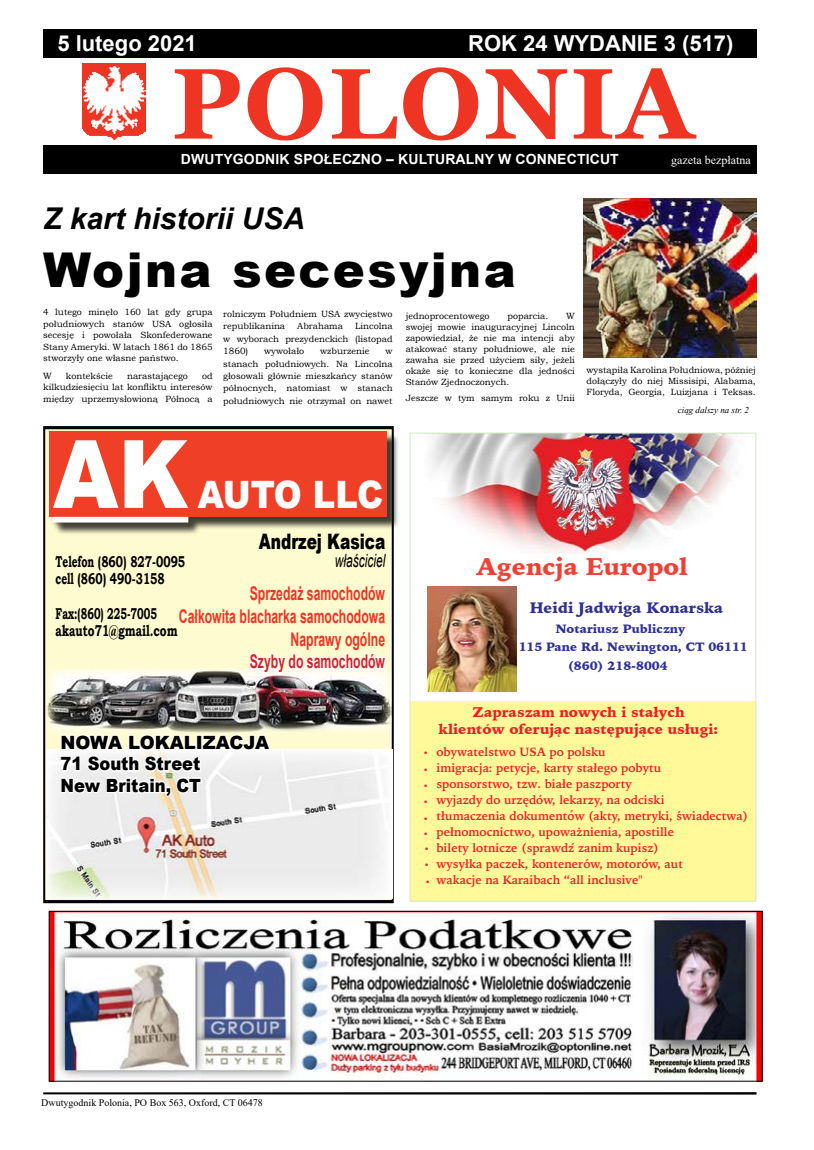
<style>
.page{position:relative;width:814px;height:1150px;background:#fff}
.page>*{position:absolute;margin:0;border:0;box-sizing:border-box;transform-origin:0 0}
.t1{font:700 100px "Georgia";letter-spacing:.025em;color:#ee3524}
.t2{font:900 94.4px "Arial";color:#fff;scale:.89 1}
.t3{font:900 48px "Arial";letter-spacing:.05em;color:#000}
.t4{font:900 37.8px "Arial";letter-spacing:-.015em;color:#fff;scale:.89 1}
.t5{font:italic 700 30px "Arial";color:#000}
.t6{font:900 24px "Iowan Old Style";color:#ef4136}
.t7{font:700 22px "Arial";color:#fff}
.t8{font:900 21.3px "Arial";color:#000;scale:.72 1}
.t9{font:700 18.9px/22.7px "Arial";color:#ee3524;text-align:right;scale:.65 1}
.t10{font:700 18.9px "Arial";color:#d2232a;scale:.65 1}
.t11{font:900 18.3px/21.3px "Arial";color:#000}
.t12{font:italic 18.3px "Arial";color:#000;scale:.66 1}
.t13{font:700 15.7px/17.3px "Bookman Old Style";color:#000;scale:.64 1}
.t14{font:900 15px "Iowan Old Style";color:#2e3092}
.t15{font:900 14px/16.8px "Iowan Old Style";color:#ed1d24;text-align:center}
.t16{font:700 14px "Arial";letter-spacing:.01em;color:#fff}
.t17{font:700 12px/16px "Iowan Old Style";color:#ed1d24}
.t18{font:900 12px "Iowan Old Style";color:#2e3092}
.t19{font:12px "Times New Roman";color:#fff}
.t20{font:900 12px/16.4px "Iowan Old Style";color:#ed1d24;text-align:justify}
.t21{font:10px "Times New Roman";color:#000}
.t22{font:700 10px "Iowan Old Style";color:#ed1d24}
.t23{font:9px/11px "Bookman Old Style";color:#000;text-align:justify}
.t24{font:italic 9px "Times New Roman";color:#000}
</style>
<div class="page">
<div style="left:43px;top:29px;width:713px;height:29px;background:#000"></div>
<img style="left:83px;top:64px;width:63px;height:76px">
<div style="left:43px;top:145px;width:713px;height:28px;background:#000"></div>
<hr style="left:43px;top:1092px;width:713px;height:2px;background:#000">
<img style="left:429px;top:434px;width:309px;height:119px">
<img style="left:427px;top:587px;width:89px;height:105px">
<div style="left:410px;top:701px;width:346px;height:200px;background:#fff99a"></div>
<div style="left:44px;top:428px;width:349px;height:473px;background:#fffbd0"></div>
<div style="left:43px;top:426px;width:351px;height:477px;border:3px solid #000"></div>
<div style="left:51px;top:432px;width:348px;height:103px;background:#000;opacity:.75"></div>
<div style="left:49px;top:431px;width:338px;height:86px;background:#ef3f27"></div>
<div style="left:53px;top:517px;width:135px;height:5px;background:#fff"></div>
<img style="left:46px;top:668px;width:346px;height:65px">
<svg style="left:248px;top:653px;width:140px;height:24px"></svg>
<img style="left:46px;top:749px;width:346px;height:149px">
<svg style="left:59px;top:732px;width:214px;height:67px;background:#f6f5ef"></svg>
<img style="left:51px;top:913px;width:709px;height:166px">
<div style="left:49px;top:911px;width:713px;height:170px;border:1px solid #000"></div>
<img style="left:583px;top:198px;width:173px;height:159px">
<h3 class="t7" style="left:57px;top:28px;width:141px">5 lutego 2021</h3>
<h3 class="t7" style="left:468px;top:28px;width:267px">ROK 24 WYDANIE 3 (517)</h3>
<h1 class="t1" style="left:171px;top:40px;width:524px">POLONIA</h1>
<h3 class="t16" style="left:181px;top:149px;width:439px">DWUTYGODNIK SPOŁECZNO – KULTURALNY W CONNECTICUT</h3>
<h3 class="t19" style="left:671px;top:152px;width:81px">gazeta bezpłatna</h3>
<h3 class="t5" style="left:43px;top:199px;width:263px">Z kart historii USA</h3>
<h3 class="t3" style="left:43px;top:235px;width:474px">Wojna secesyjna</h3>
<p class="t23" style="left:43px;top:306px;width:171px;line-height:11.6px">4 lutego minęło 160 lat gdy grupa południowych stanów USA ogłosiła secesję i powołała Skonfederowane Stany Ameryki. W latach 1861 do 1865 stworzyły one własne państwo.</p>
<p class="t23" style="left:43px;top:370px;width:10px">W</p>
<p class="t23" style="left:66px;top:370px;width:48px">kontekście</p>
<p class="t23" style="left:127px;top:370px;width:62px">narastającego</p>
<p class="t23" style="left:223px;top:307px;width:171px;line-height:12.4px">rolniczym Południem USA zwycięstwo republikanina</p>
<p class="t23" style="left:406px;top:310px;width:85px">jednoprocentowego</p>
<p class="t23" style="left:507px;top:310px;width:42px">poparcia.</p>
<p class="t23" style="left:406px;top:310px;width:171px;text-indent:160px">W swojej mowie inauguracyjnej Lincoln zapowiedział, że nie ma intencji aby atakować stany południowe, ale nie zawaha sie przed użyciem siły, jeżeli okaże się to konieczne dla jedności Stanów Zjednoczonych.</p>
<p class="t23" style="left:406px;top:393px;width:171px">Jeszcze w tym samym roku z Unii</p>
<p class="t23" style="left:223px;top:320px;width:171px;line-height:12.4px;text-indent:132px">Lincolna w wyborach prezydenckich (listopad 1860)</p>
<p class="t23" style="left:297px;top:321px;width:47px">Abrahama</p>
<p class="t23" style="left:264px;top:345px;width:41px">wywołało</p>
<p class="t23" style="left:320px;top:345px;width:51px">wzburzenie</p>
<p class="t23" style="left:223px;top:345px;width:171px;line-height:12.4px;text-indent:162px">w stanach południowych. Na Lincolna głosowali głównie mieszkańcy stanów północnych, natomiast w stanach południowych nie otrzymał on nawet</p>
<p class="t23" style="left:43px;top:370px;width:171px;line-height:11.6px;text-indent:159px">od kilkudziesięciu lat konfliktu interesów między uprzemysłowioną Północą a</p>
<p class="t23" style="left:586px;top:364px;width:171px">wystąpiła Karolina Południowa, później dołączyły do niej Missisipi, Alabama, Floryda, Georgia, Luizjana i Teksas.</p>
<p class="t24" style="left:678px;top:404px;width:73px">ciąg dalszy na str. 2</p>
<h2 class="t2" style="left:53px;top:406px;width:154px">AK</h2>
<h3 class="t4" style="left:198px;top:467px;width:210px">AUTO LLC</h3>
<h3 class="t8" style="left:259px;top:526px;width:177px">Andrzej Kasica</h3>
<h3 class="t13" style="left:56px;top:553px;width:204px">Telefon (860) 827-0095</h3>
<h3 class="t12" style="left:335px;top:549px;width:78px">właściciel</h3>
<h3 class="t13" style="left:56px;top:570px;width:172px">cell (860) 490-3158</h3>
<h3 class="t13" style="left:56px;top:604px;width:192px">Fax:(860) 225-7005 akauto71@gmail.com</h3>
<h3 class="t9" style="left:179px;top:583px;width:319px">Sprzedaż samochodów<br>Całkowita blacharka samochodowa<br>Naprawy ogólne</h3>
<h3 class="t10" style="left:250px;top:648px;width:210px">Szyby do samochodów</h3>
<h3 class="t11" style="left:60px;top:731px;width:210px">NOWA LOKALIZACJA<br>71 South Street<br>New Britain, CT</h3>
<h3 class="t6" style="left:476px;top:551px;width:213px">Agencja Europol</h3>
<h3 class="t14" style="left:529px;top:597px;width:195px">Heidi Jadwiga Konarska</h3>
<h3 class="t18" style="left:556px;top:620px;width:131px">Notariusz Publiczny</h3>
<h3 class="t18" style="left:568px;top:658px;width:101px">(860) 218-8004</h3>
<h3 class="t18" style="left:518px;top:639px;width:231px">115 Pane Rd. Newington, CT 06111</h3>
<h3 class="t15" style="left:438px;top:704px;width:281px">Zapraszam nowych i stałych klientow oferujac nastepujace usługi:</h3>
<p class="t17" style="left:436px;top:743px;width:313px">obywatelstwo USA po polsku<br>imigracja: petycje, karty stałego pobytu<br>sponsorstwo, tzw. białe paszporty<br>wyjazdy do urzedow, lekarzy, na odciski<br>tłumaczenia dokumentow (akty, metryki, swiadectwa) pełnomocnictwo, upowaznienia, apostille<br>bilety lotnicze (sprawdz zanim kupisz)<br>wysyłka paczek, kontenerow, motorow, aut<br>wakacje na Karaibach “all inclusive"</p>
<h3 class="t17" style="left:484px;top:720px;width:7px">´</h3>
<h3 class="t17" style="left:556px;top:721px;width:7px">˛</h3>
<h3 class="t17" style="left:640px;top:721px;width:7px">˛</h3>
<h3 class="t17" style="left:608px;top:721px;width:7px">˛</h3>
<h3 class="t20" style="left:424px;top:742px;width:5px">. . . . .</h3>
<h3 class="t20" style="left:424px;top:823px;width:6px;line-height:15.7px">. . .</h3>
<h3 class="t20" style="left:426px;top:871px;width:5px">.</h3>
<h3 class="t17" style="left:537px;top:791px;width:7px">´</h3>
<h3 class="t17" style="left:523px;top:791px;width:7px">˛</h3>
<h3 class="t17" style="left:568px;top:806px;width:7px">´</h3>
<h3 class="t17" style="left:675px;top:807px;width:7px">´</h3>
<p class="t22" style="left:578px;top:819px;width:4px">·</p>
<h3 class="t17" style="left:569px;top:839px;width:7px">´</h3>
<h3 class="t17" style="left:583px;top:855px;width:7px">´</h3>
<h3 class="t17" style="left:642px;top:855px;width:7px">´</h3>
<p class="t21" style="left:41px;top:1095px;width:223px">Dwutygodnik Polonia, PO Box 563, Oxford, CT 06478</p>
</div>
